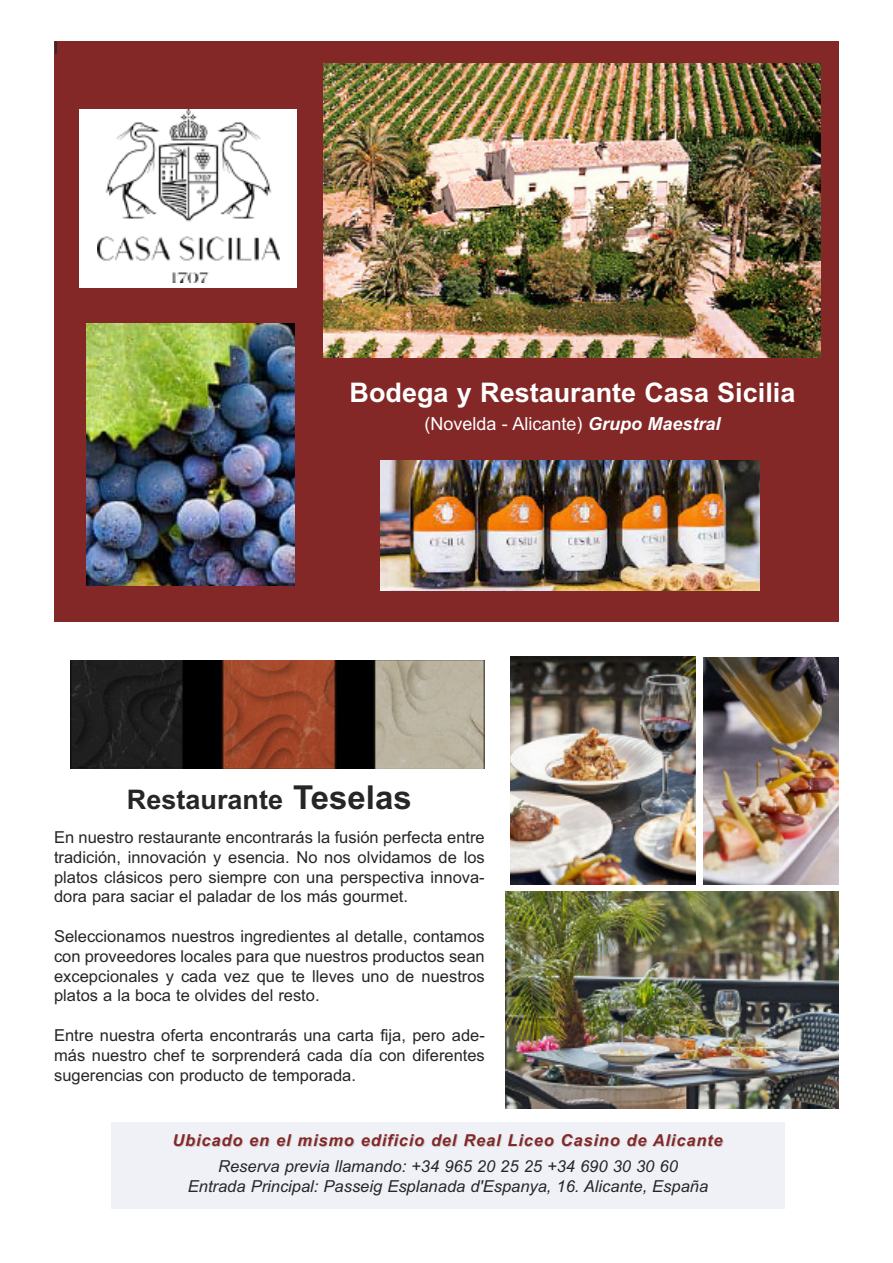
<style>
.page{position:relative;width:893px;height:1263px;background:#fff}
.page>*{position:absolute;margin:0;border:0;box-sizing:border-box;transform-origin:0 0}
.t1{font:700 27px "Arial";color:#fff}
.t2{font:700 27px "Arial";color:#272627}
.t3{font:18px "Arial";color:#fff}
.t4{font:18px "Arial";color:#272627}
.t5{font:16.5px/19.8px "Arial";color:#272627;text-align:justify}
.t6{font:italic 16.5px/19.8px "Arial";color:#272627;text-align:center}
.t7{font:italic 700 16.5px "Arial";letter-spacing:.05em;color:#832827}
.s1{font-weight:700;font-style:italic}
.s2{font-size:33px}
</style>
<div class="page">
<div style="left:54px;top:41px;width:785px;height:581px;background:#832827"></div>
<div style="left:111px;top:1122px;width:674px;height:86px;background:#f0f0f7"></div>
<img style="left:506px;top:892px;width:333px;height:217px">
<img style="left:70px;top:660px;width:414px;height:109px">
<img style="left:510px;top:657px;width:186px;height:227px">
<img style="left:704px;top:657px;width:135px;height:227px">
<div style="left:80px;top:109px;width:217px;height:178px;background:#fff"></div>
<img style="left:97px;top:109px;width:182px;height:174px">
<img style="left:323px;top:64px;width:498px;height:293px">
<img style="left:381px;top:461px;width:378px;height:129px">
<img style="left:86px;top:323px;width:208px;height:262px">
<p class="t4" style="left:54px;top:38px;width:5px">l</p>
<h1 class="t1" style="left:350px;top:377px;width:447px">bodega y restaurante casa sicilia</h1>
<p class="t3" style="left:424px;top:413px;width:298px">(Novelda - Alicante) <span class="s1">Grupo Maestral</span></p>
<h1 class="t2" style="left:127px;top:784px;width:286px">restaurante <span class="s2">teselas</span></h1>
<p class="t5" style="left:54px;top:827px;width:432px">En nuestro restaurante encontrarás la fusión perfecta entre tradición, innovación y esencia. No nos olvidamos de los platos clásicos pero siempre con una perspectiva innova&shy;dora para saciar el paladar de los más gourmet.</p>
<p class="t5" style="left:54px;top:926px;width:432px">Seleccionamos nuestros ingredientes al detalle, contamos con proveedores locales para que nuestros productos sean excepcionales y cada vez que te lleves uno de nuestros platos a la boca te olvides del resto.</p>
<p class="t5" style="left:54px;top:1025px;width:432px">Entre nuestra oferta encontrarás una carta fija, pero ade&shy;más nuestro chef te sorprenderá cada día con diferentes sugerencias con producto de temporada.</p>
<p class="t7" style="left:172px;top:1131px;width:552px">Ubicado en el mismo edificio del Real Liceo Casino de Alicante</p>
<p class="t6" style="left:188px;top:1156px;width:522px">Reserva previa llamando: +34 965 20 25 25 +34 690 30 30 60<br>Entrada Principal: Passeig Esplanada d'Espanya, 16. Alicante, España</p>
</div>
